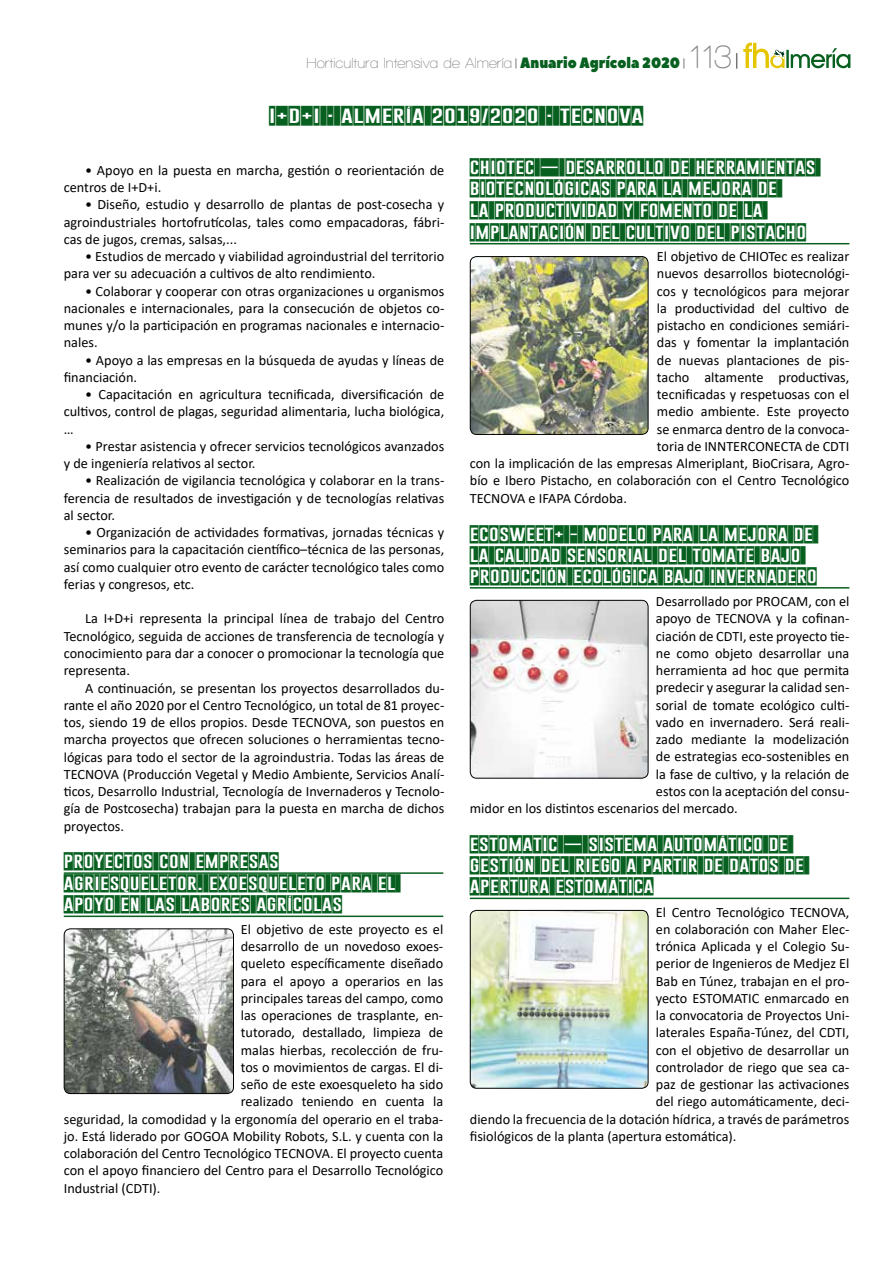
<style>
.page{position:relative;width:893px;height:1263px;background:#fff}
.page>*{position:absolute;margin:0;border:0;box-sizing:border-box;transform-origin:0 0}
.t1{font:600 34.5px "Walkway";color:#878787;scale:.9 1}
.t2{font:19.5px "Gobold Blocky";letter-spacing:.02em;color:#07601f;scale:1.5 1}
.t3{font:18px/21.6px "Gobold Blocky";letter-spacing:.02em;color:#07601f;scale:1.35 1}
.t4{font:600 15px "Walkway";color:#878787}
.t5{font:14.25px/17.2px "Calibri";color:#000;text-align:justify}
.s1{font-size:13.5px;color:#000}
.s2{font-family:"Peace Sans";font-weight:400;color:#07601f}
.s3{font-size:21px;color:#000}
</style>
<div class="page">
<svg style="left:743px;top:43px;width:107px;height:25px"></svg>
<hr style="left:64px;top:872px;width:379px;height:2px;background:#07601f">
<hr style="left:64px;top:915px;width:379px;height:2px;background:#07601f">
<hr style="left:470px;top:243px;width:379px;height:1px;background:#07601f">
<hr style="left:470px;top:587px;width:379px;height:2px;background:#07601f">
<hr style="left:470px;top:898px;width:379px;height:1px;background:#07601f">
<img style="left:64px;top:930px;width:168px;height:163px">
<div style="left:64px;top:928px;width:170px;height:166px;border:1px solid #000;border-radius:6px"></div>
<img style="left:470px;top:910px;width:178px;height:178px">
<div style="left:470px;top:910px;width:178px;height:179px;border:1px solid #000;border-radius:6px"></div>
<img style="left:470px;top:600px;width:178px;height:178px">
<div style="left:470px;top:600px;width:178px;height:178px;border:1px solid #000;border-radius:6px"></div>
<img style="left:470px;top:257px;width:178px;height:177px">
<div style="left:470px;top:256px;width:178px;height:179px;border:1px solid #000;border-radius:6px"></div>
<p class="t4" style="left:306px;top:55px;width:381px">Horticultura Intensiva de Almería <span class="s1">|</span> <span class="s2">Anuario Agrícola 2020</span> <span class="s1">|</span></p>
<h1 class="t1" style="left:688px;top:38px;width:58px">113<span class="s3">|</span></h1>
<h2 class="t2" style="left:269px;top:103px;width:251px">I+D+I · ALMERÍA 2019/2020 · TECNOVA</h2>
<p class="t5" style="left:64px;top:161px;width:382px;text-indent:21px">• Apoyo en la puesta en marcha, gestión o reorientación de centros de I+D+i.</p>
<p class="t5" style="left:64px;top:196px;width:382px;text-indent:21px">• Diseño, estudio y desarrollo de plantas de post-cosecha y agroindustriales hortofrutícolas, tales como empacadoras, fábri&shy;cas de jugos, cremas, salsas,...</p>
<p class="t5" style="left:64px;top:247px;width:382px;text-indent:21px">• Estudios de mercado y viabilidad agroindustrial del territorio para ver su adecuación a cultivos de alto rendimiento.</p>
<p class="t5" style="left:64px;top:282px;width:382px;text-indent:21px">• Colaborar y cooperar con otras organizaciones u organismos nacionales e internacionales, para la consecución de objetos co&shy;munes y/o la participación en programas nacionales e internacio&shy;nales.</p>
<p class="t5" style="left:64px;top:351px;width:382px;text-indent:21px">• Apoyo a las empresas en la búsqueda de ayudas y líneas de financiación.</p>
<p class="t5" style="left:64px;top:385px;width:382px;text-indent:21px">• Capacitación en agricultura tecnificada, diversificación de cultivos, control de plagas, seguridad alimentaria, lucha biológica, …</p>
<p class="t5" style="left:64px;top:437px;width:382px;text-indent:21px">• Prestar asistencia y ofrecer servicios tecnológicos avanzados y de ingeniería relativos al sector.</p>
<p class="t5" style="left:64px;top:472px;width:382px;text-indent:21px">• Realización de vigilancia tecnológica y colaborar en la trans&shy;ferencia de resultados de investigación y de tecnologías relativas al sector.</p>
<p class="t5" style="left:64px;top:523px;width:382px;text-indent:21px">• Organización de actividades formativas, jornadas técnicas y seminarios para la capacitación científico–técnica de las personas, así como cualquier otro evento de carácter tecnológico tales como ferias y congresos, etc.</p>
<p class="t5" style="left:64px;top:610px;width:382px;text-indent:21px">La I+D+i representa la principal línea de trabajo del Centro Tecnológico, seguida de acciones de transferencia de tecnología y conocimiento para dar a conocer o promocionar la tecnología que representa.</p>
<p class="t5" style="left:64px;top:679px;width:382px;text-indent:21px">A continuación, se presentan los proyectos desarrollados du&shy;rante el año 2020 por el Centro Tecnológico, un total de 81 proyec&shy;tos, siendo 19 de ellos propios. Desde TECNOVA, son puestos en marcha proyectos que ofrecen soluciones o herramientas tecno&shy;lógicas para todo el sector de la agroindustria. Todas las áreas de TECNOVA (Producción Vegetal y Medio Ambiente, Servicios Analí&shy;ticos, Desarrollo Industrial, Tecnología de Invernaderos y Tecnolo&shy;gía de Postcosecha) trabajan para la puesta en marcha de dichos proyectos.</p>
<p class="t3" style="left:64px;top:851px;width:247px">PROYECTOS CON EMPRESAS<br>AGRIESQUELETOR. EXOESQUELETO PARA EL<br>APOYO EN LAS LABORES AGRÍCOLAS</p>
<p class="t5" style="left:241px;top:920px;width:204px">El objetivo de este proyecto es el</p>
<p class="t5" style="left:241px;top:937px;width:204px">desarrollo de un novedoso exoes-</p>
<p class="t5" style="left:241px;top:955px;width:204px">queleto específicamente diseñado</p>
<p class="t5" style="left:241px;top:972px;width:204px">para el apoyo a operarios en las</p>
<p class="t5" style="left:241px;top:989px;width:204px">principales tareas del campo, como</p>
<p class="t5" style="left:241px;top:1006px;width:204px">las operaciones de trasplante, en-</p>
<p class="t5" style="left:241px;top:1024px;width:204px">tutorado, destallado, limpieza de</p>
<p class="t5" style="left:241px;top:1041px;width:204px">malas hierbas, recolección de fru-</p>
<p class="t5" style="left:241px;top:1058px;width:204px">tos o movimientos de cargas. El di-</p>
<p class="t5" style="left:241px;top:1075px;width:204px">seño de este exoesqueleto ha sido</p>
<p class="t5" style="left:241px;top:1093px;width:204px">realizado teniendo en cuenta la</p>
<p class="t5" style="left:64px;top:1110px;width:381px">seguridad, la comodidad y la ergonomía del operario en el traba-</p>
<p class="t5" style="left:64px;top:1127px;width:381px">jo. Está liderado por GOGOA Mobility Robots, S.L. y cuenta con la</p>
<p class="t5" style="left:64px;top:1144px;width:381px">colaboración del Centro Tecnológico TECNOVA. El proyecto cuenta</p>
<p class="t5" style="left:64px;top:1162px;width:381px">con el apoyo financiero del Centro para el Desarrollo Tecnológico</p>
<p class="t5" style="left:64px;top:1179px;width:98px">Industrial (CDTI).</p>
<p class="t3" style="left:470px;top:156px;width:257px">CHIOTEC – DESARROLLO DE HERRAMIENTAS BIOTECNOLÓGICAS PARA LA MEJORA DE<br>LA PRODUCTIVIDAD Y FOMENTO DE LA IMPLANTACIÓN DEL CULTIVO DEL PISTACHO</p>
<p class="t5" style="left:657px;top:247px;width:194px">El objetivo de CHIOTec es realizar</p>
<p class="t5" style="left:657px;top:265px;width:194px">nuevos desarrollos biotecnológi-</p>
<p class="t5" style="left:657px;top:282px;width:194px">cos y tecnológicos para mejorar</p>
<p class="t5" style="left:657px;top:299px;width:194px">la productividad del cultivo de</p>
<p class="t5" style="left:657px;top:316px;width:194px">pistacho en condiciones semiári-</p>
<p class="t5" style="left:657px;top:334px;width:194px">das y fomentar la implantación</p>
<p class="t5" style="left:657px;top:351px;width:194px">de nuevas plantaciones de pis-</p>
<p class="t5" style="left:657px;top:368px;width:194px">tacho altamente productivas,</p>
<p class="t5" style="left:657px;top:385px;width:194px">tecnificadas y respetuosas con el</p>
<p class="t5" style="left:657px;top:403px;width:194px">medio ambiente. Este proyecto</p>
<p class="t5" style="left:657px;top:420px;width:194px">se enmarca dentro de la convoca-</p>
<p class="t5" style="left:657px;top:437px;width:194px">toria de INNTERCONECTA de CDTI</p>
<p class="t5" style="left:470px;top:454px;width:381px">con la implicación de las empresas Almeriplant, BioCrisara, Agro-</p>
<p class="t5" style="left:470px;top:472px;width:381px">bío e Ibero Pistacho, en colaboración con el Centro Tecnológico</p>
<p class="t5" style="left:470px;top:489px;width:159px">TECNOVA e IFAPA Córdoba.</p>
<p class="t3" style="left:470px;top:524px;width:258px;line-height:21px">ECOSWEET+ - MODELO PARA LA MEJORA DE<br>LA CALIDAD SENSORIAL DEL TOMATE BAJO<br>PRODUCCIÓN ECOLÓGICA BAJO INVERNADERO</p>
<p class="t5" style="left:656px;top:592px;width:195px">Desarrollado por PROCAM, con el</p>
<p class="t5" style="left:656px;top:610px;width:195px">apoyo de TECNOVA y la cofinan-</p>
<p class="t5" style="left:656px;top:627px;width:195px">ciación de CDTI, este proyecto tie-</p>
<p class="t5" style="left:656px;top:644px;width:195px">ne como objeto desarrollar una</p>
<p class="t5" style="left:656px;top:661px;width:195px">herramienta ad hoc que permita</p>
<p class="t5" style="left:656px;top:679px;width:195px">predecir y asegurar la calidad sen-</p>
<p class="t5" style="left:656px;top:696px;width:195px">sorial de tomate ecológico culti-</p>
<p class="t5" style="left:656px;top:713px;width:195px">vado en invernadero. Será reali-</p>
<p class="t5" style="left:656px;top:730px;width:195px">zado mediante la modelización</p>
<p class="t5" style="left:656px;top:748px;width:195px">de estrategias eco-sostenibles en</p>
<p class="t5" style="left:656px;top:765px;width:195px">la fase de cultivo, y la relación de</p>
<p class="t5" style="left:656px;top:782px;width:195px">estos con la aceptación del consu-</p>
<p class="t5" style="left:470px;top:799px;width:269px">midor en los distintos escenarios del mercado.</p>
<p class="t3" style="left:470px;top:834px;width:249px;line-height:21px">ESTOMATIC – SISTEMA AUTOMÁTICO DE<br>GESTIÓN DEL RIEGO A PARTIR DE DATOS DE<br>APERTURA ESTOMÁTICA</p>
<p class="t5" style="left:656px;top:903px;width:195px">El Centro Tecnológico TECNOVA,</p>
<p class="t5" style="left:656px;top:920px;width:195px">en colaboración con Maher Elec-</p>
<p class="t5" style="left:656px;top:937px;width:195px">trónica Aplicada y el Colegio Su-</p>
<p class="t5" style="left:656px;top:955px;width:195px">perior de Ingenieros de Medjez El</p>
<p class="t5" style="left:656px;top:972px;width:195px">Bab en Túnez, trabajan en el pro-</p>
<p class="t5" style="left:656px;top:989px;width:195px">yecto ESTOMATIC enmarcado en</p>
<p class="t5" style="left:656px;top:1006px;width:195px">la convocatoria de Proyectos Uni-</p>
<p class="t5" style="left:656px;top:1024px;width:195px">laterales España-Túnez, del CDTI,</p>
<p class="t5" style="left:656px;top:1041px;width:195px">con el objetivo de desarrollar un</p>
<p class="t5" style="left:656px;top:1058px;width:195px">controlador de riego que sea ca-</p>
<p class="t5" style="left:656px;top:1075px;width:195px">paz de gestionar las activaciones</p>
<p class="t5" style="left:656px;top:1093px;width:195px">del riego automáticamente, deci-</p>
<p class="t5" style="left:470px;top:1110px;width:381px">diendo la frecuencia de la dotación hídrica, a través de parámetros</p>
<p class="t5" style="left:470px;top:1127px;width:268px">fisiológicos de la planta (apertura estomática).</p>
</div>
